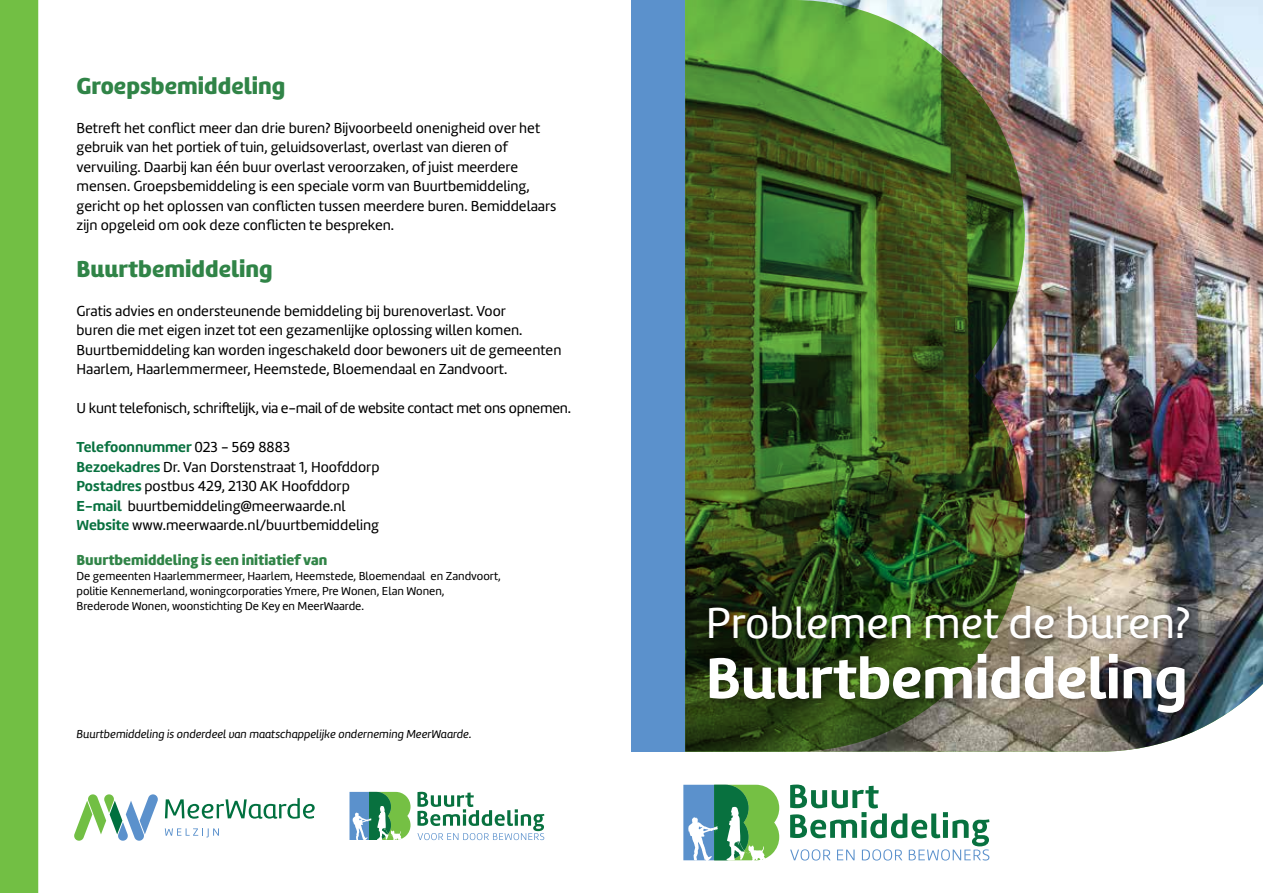
<style>
.page{position:relative;width:1263px;height:893px;background:#fff}
.page>*{position:absolute;margin:0;border:0;box-sizing:border-box;transform-origin:0 0}
.t1{font:700 60px "Amelia UP";color:#fff}
.t2{font:45px "Amelia UP";color:#fff}
.t3{font:900 24px "Amelia UP";color:#308447}
.t4{font:15px/19.5px "Amelia";color:#000}
.t5{font:900 15px "Amelia";color:#308447}
.t6{font:12px/15px "Amelia";color:#000}
.t7{font:italic 12px "Amelia";color:#000}
.s1{font-weight:700;color:#08713f}
</style>
<div class="page">
<img style="left:1025px;top:0;width:238px;height:752px">
<img style="left:685px;top:0;width:340px;height:752px">
<div style="left:707px;top:604px;width:488px;height:115px;background:#000;opacity:.3"></div>
<svg style="left:790px;top:784px;width:199px;height:76px"></svg>
<svg style="left:683px;top:785px;width:96px;height:76px"></svg>
<svg style="left:74px;top:794px;width:84px;height:47px"></svg>
<svg style="left:165px;top:798px;width:150px;height:21px"></svg>
<svg style="left:165px;top:828px;width:54px;height:9px"></svg>
<svg style="left:417px;top:792px;width:127px;height:48px"></svg>
<svg style="left:349px;top:792px;width:61px;height:48px;background:#6baa88"></svg>
<div style="left:0;top:0;width:38px;height:893px;background:#72bf44"></div>
<div style="left:631px;top:0;width:54px;height:752px;background:#5b91cc"></div>
<h3 class="t3" style="left:77px;top:71px;width:210px">Groepsbemiddeling</h3>
<p class="t4" style="left:77px;top:118px;width:481px">Betreft het conflict meer dan drie buren? Bijvoorbeeld onenigheid over het gebruik van het portiek of tuin, geluidsoverlast, overlast van dieren of vervuiling. Daarbij kan één buur overlast veroorzaken, of juist meerdere mensen. Groepsbemiddeling is een speciale vorm van Buurtbemiddeling, gericht op het oplossen van conflicten tussen meerdere buren. Bemiddelaars zijn opgeleid om ook deze conflicten te bespreken.</p>
<h3 class="t3" style="left:77px;top:254px;width:198px">Buurtbemiddeling</h3>
<p class="t4" style="left:77px;top:301px;width:486px">Gratis advies en ondersteunende bemiddeling bij burenoverlast. Voor<br>buren die met eigen inzet tot een gezamenlijke oplossing willen komen.<br>Buurtbemiddeling kan worden ingeschakeld door bewoners uit de gemeenten Haarlem, Haarlemmermeer, Heemstede, Bloemendaal en Zandvoort.</p>
<p class="t4" style="left:77px;top:398px;width:496px">U kunt telefonisch, schriftelijk, via e-mail of de website contact met ons opnemen.</p>
<p class="t4" style="left:77px;top:437px;width:304px"><span class="s1">Telefoonnummer</span> 023 - 569 8883<br><span class="s1">Bezoekadres</span> Dr. Van Dorstenstraat 1, Hoofddorp <span class="s1">Postadres</span> postbus 429, 2130 AK Hoofddorp <span class="s1">E-mail</span> buurtbemiddeling@meerwaarde.nl <span class="s1">Website</span> www.meerwaarde.nl/buurtbemiddeling</p>
<p class="t5" style="left:77px;top:551px;width:252px">Buurtbemiddeling is een initiatief van</p>
<p class="t6" style="left:77px;top:568px;width:426px">De gemeenten Haarlemmermeer, Haarlem, Heemstede, Bloemendaal en Zandvoort, politie Kennemerland, woningcorporaties Ymere, Pre Wonen, Elan Wonen,<br>Brederode Wonen, woonstichting De Key en MeerWaarde.</p>
<p class="t7" style="left:77px;top:727px;width:396px">Buurtbemiddeling is onderdeel van maatschappelijke onderneming MeerWaarde.</p>
<h2 class="t2" style="left:706px;top:597px;width:486px">Problemen met de buren?</h2>
<h1 class="t1" style="left:706px;top:643px;width:483px">Buurtbemiddeling</h1>
</div>
